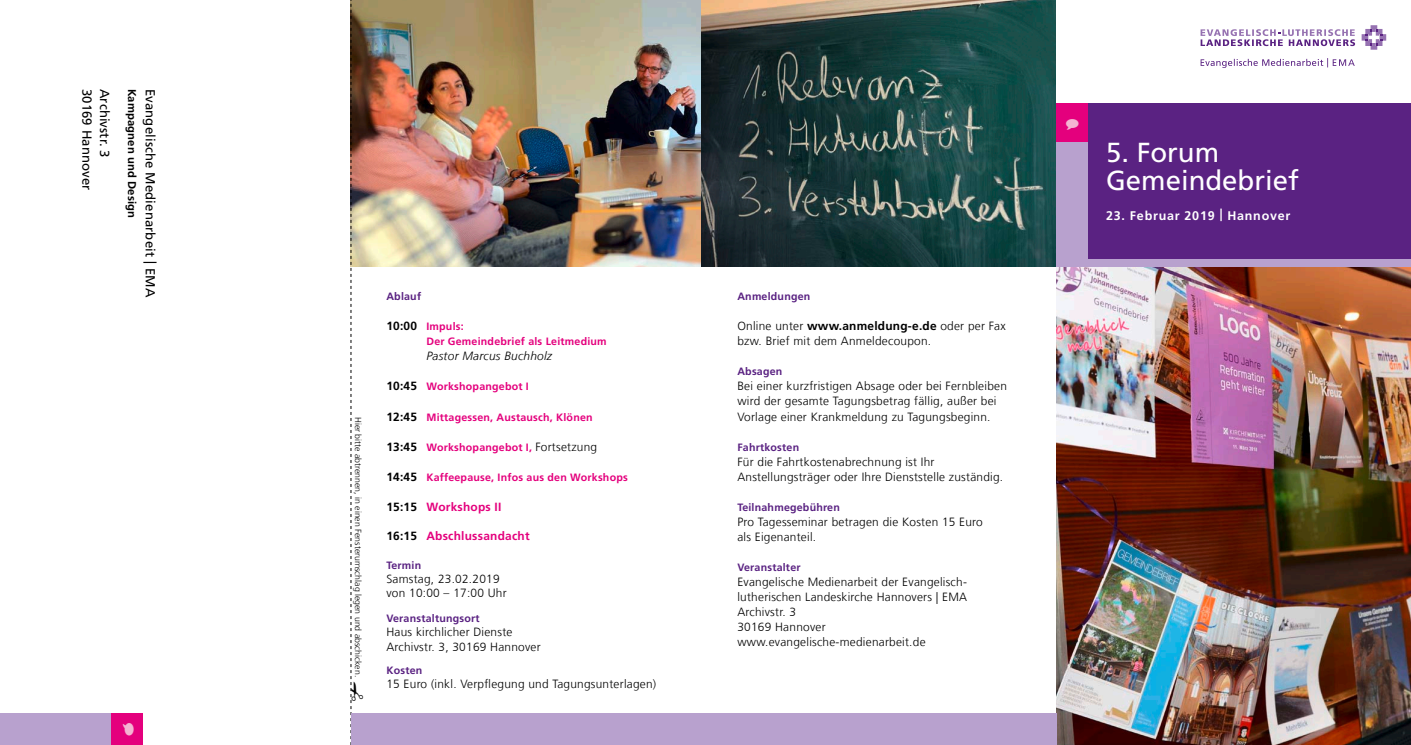
<style>
.page{position:relative;width:1411px;height:745px;background:#fff}
.page>*{position:absolute;margin:0;border:0;box-sizing:border-box;transform-origin:0 0}
.t1{font:27.5px/28.8px "Frutiger LT Com";color:#fff}
.t2{font:13.12px "Frutiger LT Com";letter-spacing:.01em;color:#000}
.t3{font:700 12.5px "Frutiger LT Com";letter-spacing:.06em;color:#fff}
.t4{font:300 11.88px/15px "Frutiger LT Com";letter-spacing:.02em;color:#000}
.t5{font:700 11.88px "Frutiger LT Com";letter-spacing:.02em;color:#e4007d}
.t6{font:italic 300 11.88px "Frutiger LT Com";letter-spacing:.02em;color:#000}
.t7{font:700 11.25px "Frutiger LT Com";letter-spacing:.01em;color:#000}
.t8{font:700 10.62px/15px "Frutiger LT Com";letter-spacing:.02em;color:#e4007d}
.t9{font:700 10.62px "Frutiger LT Com";letter-spacing:.02em;color:#5a2282}
.t10{font:300 8.75px "Frutiger LT Com";color:#000}
.s1{font-size:11.88px;color:#000}
.s2{font-weight:300;font-size:11.88px;color:#000}
.s3{color:#000}
.s4{font-weight:700}
</style>
<div class="page">
<img style="left:1056px;top:266px;width:354px;height:478px">
<img style="left:363px;top:0;width:693px;height:266px">
<div style="left:0;top:712px;width:142px;height:32px;background:#b8a1ce"></div>
<div style="left:111px;top:712px;width:31px;height:32px;background:#e4007d"></div>
<div style="left:351px;top:712px;width:705px;height:32px;background:#b8a1ce"></div>
<div style="left:1085px;top:103px;width:325px;height:159px;background:#5a2282"></div>
<div style="left:1056px;top:135px;width:32px;height:127px;background:#b8a1ce"></div>
<div style="left:1056px;top:103px;width:32px;height:39px;background:#e4007d"></div>
<div style="left:1056px;top:259px;width:354px;height:7px;background:#b8a1ce"></div>
<svg style="left:1200px;top:58px;width:154px;height:10px"></svg>
<svg style="left:1200px;top:29px;width:154px;height:17px"></svg>
<svg style="left:1361px;top:25px;width:24px;height:25px"></svg>
<svg style="left:350px;top:0;width:13px;height:744px"></svg>
<p class="t2" style="left:95px;top:89px;width:103px;rotate:90deg">30169 Hannover</p>
<p class="t2" style="left:112px;top:89px;width:70px;rotate:90deg">Archivstr. 3</p>
<p class="t7" style="left:139px;top:89px;width:131px;rotate:90deg">Kampagnen und Design</p>
<p class="t2" style="left:158px;top:89px;width:210px;rotate:90deg">Evangelische Medienarbeit | EMA</p>
<p class="t10" style="left:363px;top:416px;width:261px;rotate:90deg">Hier bitte abtrennen, in einen Fensterumschlag legen und abschicken.</p>
<p class="t9" style="left:386px;top:290px;width:36px">Ablauf</p>
<p class="t8" style="left:426px;top:319px;width:182px;text-indent:-40px"><span class="s1">10:00</span> Impuls:<br>Der Gemeindebrief als Leitmedium</p>
<p class="t6" style="left:426px;top:349px;width:127px">Pastor Marcus Buchholz</p>
<p class="t8" style="left:386px;top:379px;width:144px"><span class="s1">10:45</span> Workshopangebot I</p>
<p class="t8" style="left:386px;top:409px;width:208px"><span class="s1">12:45</span> Mittagessen, Austausch, Klönen</p>
<p class="t8" style="left:386px;top:439px;width:212px"><span class="s1">13:45</span> Workshopangebot I, <span class="s2">Fortsetzung</span></p>
<p class="t8" style="left:386px;top:469px;width:243px"><span class="s1">14:45</span> Kaffeepause, Infos aus den Workshops</p>
<p class="t5" style="left:386px;top:499px;width:116px"><span class="s3">15:15</span> Workshops II</p>
<p class="t5" style="left:386px;top:528px;width:145px"><span class="s3">16:15</span> Abschlussandacht</p>
<p class="t9" style="left:386px;top:558px;width:36px">Termin</p>
<p class="t4" style="left:386px;top:571px;width:122px;line-height:14.2px">Samstag, 23.02.2019 von 10:00 – 17:00 Uhr</p>
<p class="t9" style="left:386px;top:611px;width:95px">Veranstaltungsort</p>
<p class="t4" style="left:386px;top:625px;width:156px;line-height:14.2px">Haus kirchlicher Dienste<br>Archivstr. 3, 30169 Hannover</p>
<p class="t9" style="left:386px;top:663px;width:37px">Kosten</p>
<p class="t4" style="left:386px;top:676px;width:271px">15 Euro (inkl. Verpflegung und Tagungsunterlagen)</p>
<p class="t9" style="left:737px;top:290px;width:74px">Anmeldungen</p>
<p class="t4" style="left:737px;top:318px;width:270px">Online unter <span class="s4">www.anmeldung-e.de</span> oder per Fax bzw. Brief mit dem Anmeldecoupon.</p>
<p class="t9" style="left:737px;top:365px;width:46px">Absagen</p>
<p class="t4" style="left:737px;top:378px;width:271px">Bei einer kurzfristigen Absage oder bei Fernbleiben wird der gesamte Tagungsbetrag fällig, außer bei<br>Vorlage einer Krankmeldung zu Tagungsbeginn.</p>
<p class="t9" style="left:737px;top:440px;width:63px">Fahrtkosten</p>
<p class="t4" style="left:737px;top:453px;width:267px">Für die Fahrtkostenabrechnung ist Ihr<br>Anstellungsträger oder Ihre Dienststelle zuständig.</p>
<p class="t9" style="left:737px;top:500px;width:104px">Teilnahmegebühren</p>
<p class="t4" style="left:737px;top:513px;width:247px">Pro Tagesseminar betragen die Kosten 15 Euro als Eigenanteil.</p>
<p class="t9" style="left:737px;top:560px;width:65px">Veranstalter</p>
<p class="t4" style="left:737px;top:573px;width:231px">Evangelische Medienarbeit der Evangelisch&shy;lutherischen Landeskirche Hannovers | EMA<br>Archivstr. 3<br>30169 Hannover www.evangelische-medienarbeit.de</p>
<h1 class="t1" style="left:1106px;top:138px;width:194px">5. Forum<br>Gemeindebrief</h1>
<p class="t3" style="left:1106px;top:208px;width:186px">23. Februar 2019 | Hannover</p>
</div>
